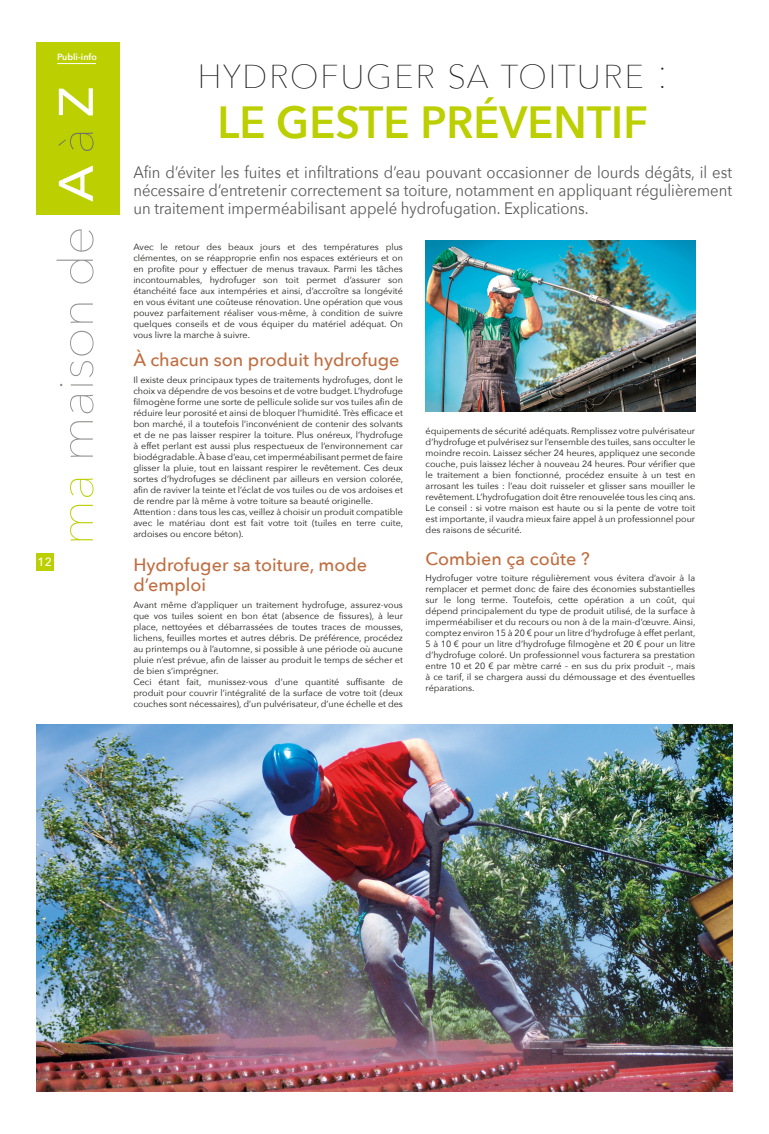
<style>
.page{position:relative;width:769px;height:1134px;background:#fff}
.page>*{position:absolute;margin:0;border:0;box-sizing:border-box;transform-origin:0 0}
.t1{font:200 48px "Avenir Next";letter-spacing:-.01em;color:#939190;scale:1.07 1}
.t2{font:200 45px "Avenir Next";color:#1d1d1b}
.t3{font:600 45px "Avenir Next";color:#bccf00;scale:.95 1}
.t4{font:500 18px/20px "Avenir Next";color:#bf6e41}
.t5{font:16.5px/18px "Avenir Next";color:#575756;text-align:justify;scale:.9 1}
.t6{font:500 12px "Avenir Next";color:#fff}
.t7{font:9px/11px "Avenir Next";color:#1d1d1b;text-align:justify}
.t8{font:600 9px "Avenir Next";color:#fff}
.s1{color:#bccf00}
.s2{font-weight:500;color:#fff}
.s3{color:#70706f}
</style>
<div class="page">
<div style="left:36px;top:554px;width:17px;height:17px;background:#bccf00"></div>
<div style="left:37px;top:43px;width:83px;height:172px;background:#bccf00"></div>
<hr style="left:57px;top:63px;width:39px;height:1px;background:#fff">
<img style="left:37px;top:724px;width:694px;height:367px">
<img style="left:425px;top:241px;width:269px;height:170px">
<p class="t8" style="left:57px;top:49px;width:41px">Publi-info</p>
<h1 class="t1" style="left:36px;top:546px;width:431px;rotate:-90deg"><span class="s1">ma</span> maison de <span class="s2">A</span> <span class="s3">à</span> <span class="s2">Z</span></h1>
<h3 class="t6" style="left:38px;top:551px;width:16px">12</h3>
<h2 class="t2" style="left:196px;top:34px;width:473px">hydrofuger sa toiture :</h2>
<h2 class="t3" style="left:217px;top:83px;width:454px">LE GESTE PRÉVENTIF</h2>
<p class="t5" style="left:133px;top:163px;width:666px">Afin d’éviter les fuites et infiltrations d’eau pouvant occasionner de lourds dégâts, il est nécessaire d’entretenir correctement sa toiture, notamment en appliquant régulièrement un traitement imperméabilisant appelé hydrofugation. Explications.</p>
<p class="t7" style="left:133px;top:241px;width:271px">Avec le retour des beaux jours et des températures plus clémentes, on se réapproprie enfin nos espaces extérieurs et on en profite pour y effectuer de menus travaux. Parmi les tâches incontournables, hydrofuger son toit permet d’assurer son étanchéité face aux intempéries et ainsi, d’accroître sa longévité en vous évitant une coûteuse rénovation. Une opération que vous pouvez parfaitement réaliser vous-même, à condition de suivre quelques conseils et de vous équiper du matériel adéquat. On vous livre la marche à suivre.</p>
<h3 class="t4" style="left:133px;top:350px;width:267px">À chacun son produit hydrofuge</h3>
<p class="t7" style="left:133px;top:374px;width:271px;text-align:left">Il existe deux principaux types de traitements hydrofuges, dont le choix va dépendre de vos besoins et de votre budget. L’hydrofuge filmogène forme une sorte de pellicule solide sur vos tuiles afin de réduire leur porosité et ainsi de bloquer l’humidité. Très efficace et bon marché, il a toutefois l’inconvénient de contenir des solvants et de ne pas laisser respirer la toiture. Plus onéreux, l’hydrofuge à effet perlant est aussi plus respectueux de l’environnement car biodégradable. À base d’eau, cet imperméabilisant permet de faire glisser la pluie, tout en laissant respirer le revêtement. Ces deux sortes d’hydrofuges se déclinent par ailleurs en version colorée, afin de raviver la teinte et l’éclat de vos tuiles ou de vos ardoises et de rendre par là même à votre toiture sa beauté originelle.<br>Attention : dans tous les cas, veillez à choisir un produit compatible avec le matériau dont est fait votre toit (tuiles en terre cuite, ardoises ou encore béton).</p>
<h3 class="t4" style="left:133px;top:554px;width:235px">Hydrofuger sa toiture, mode d’emploi</h3>
<p class="t7" style="left:133px;top:599px;width:271px;text-align:left">Avant même d’appliquer un traitement hydrofuge, assurez-vous que vos tuiles soient en bon état (absence de fissures), à leur place, nettoyées et débarrassées de toutes traces de mousses, lichens, feuilles mortes et autres débris. De préférence, procédez au printemps ou à l’automne, si possible à une période où aucune pluie n’est prévue, afin de laisser au produit le temps de sécher et de bien s’imprégner.<br>Ceci étant fait, munissez-vous d’une quantité suffisante de produit pour couvrir l’intégralité de la surface de votre toit (deux couches sont nécessaires), d’un pulvérisateur, d’une échelle et des</p>
<p class="t7" style="left:425px;top:425px;width:271px">équipements de sécurité adéquats. Remplissez votre pulvérisateur d’hydrofuge et pulvérisez sur l’ensemble des tuiles, sans occulter le moindre recoin. Laissez sécher 24 heures, appliquez une seconde couche, puis laissez lécher à nouveau 24 heures. Pour vérifier que le traitement a bien fonctionné, procédez ensuite à un test en arrosant les tuiles : l’eau doit ruisseler et glisser sans mouiller le revêtement. L’hydrofugation doit être renouvelée tous les cinq ans.<br>Le conseil : si votre maison est haute ou si la pente de votre toit est importante, il vaudra mieux faire appel à un professionnel pour des raisons de sécurité.</p>
<h3 class="t4" style="left:425px;top:548px;width:166px">Combien ça coûte ?</h3>
<p class="t7" style="left:425px;top:572px;width:271px">Hydrofuger votre toiture régulièrement vous évitera d’avoir à la remplacer et permet donc de faire des économies substantielles sur le long terme. Toutefois, cette opération a un coût, qui dépend principalement du type de produit utilisé, de la surface à imperméabiliser et du recours ou non à de la main-d’œuvre. Ainsi, comptez environ 15 à 20 € pour un litre d’hydrofuge à effet perlant, 5 à 10 € pour un litre d’hydrofuge filmogène et 20 € pour un litre d’hydrofuge coloré. Un professionnel vous facturera sa prestation entre 10 et 20 € par mètre carré – en sus du prix produit –, mais à ce tarif, il se chargera aussi du démoussage et des éventuelles réparations.</p>
</div>
